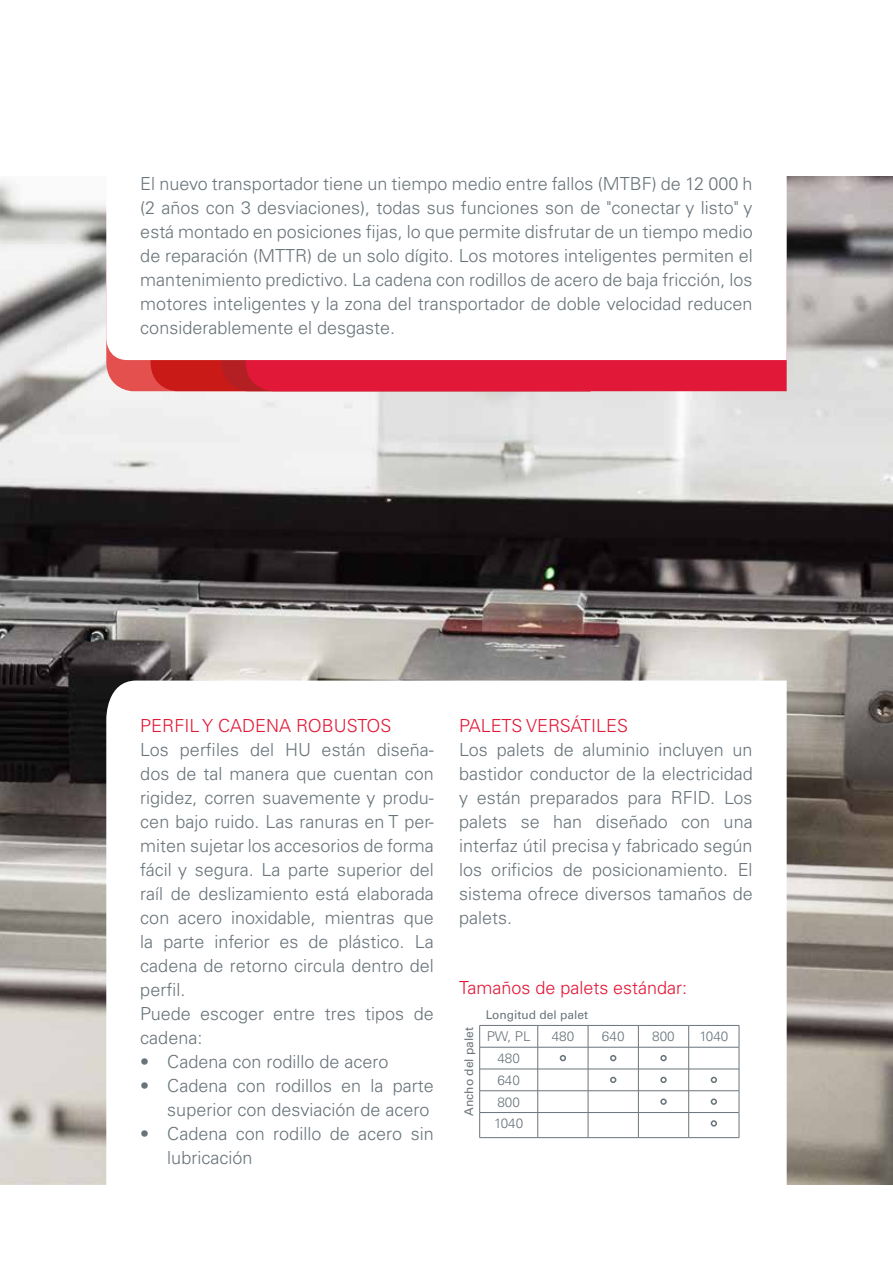
<style>
.page{position:relative;width:893px;height:1263px;background:#fff}
.page>*{position:absolute;margin:0;border:0;box-sizing:border-box;transform-origin:0 0}
.t1{font:300 18px/24px "Univers LT Pro 45";color:#69747a;text-align:justify}
.t2{font:300 18px "Univers LT Pro 45";color:#e11837}
.t3{font:300 13.5px/21.8px "Univers LT Pro 45";color:#69747a}
.t4{font:12px "Univers LT Pro 55 Roman";color:#69747a}
</style>
<div class="page">
<img style="left:0;top:177px;width:893px;height:1007px">
<svg style="left:106px;top:680px;width:681px;height:505px"></svg>
<svg style="left:106px;top:360px;width:44px;height:31px"></svg>
<svg style="left:150px;top:360px;width:72px;height:31px;background:#cc1e1b"></svg>
<div style="left:246px;top:360px;width:541px;height:31px;background:#e11837"></div>
<svg style="left:106px;top:176px;width:681px;height:184px"></svg>
<hr style="left:480px;top:1047px;width:58px;height:1px;background:#69747a">
<hr style="left:538px;top:1047px;width:50px;height:1px;background:#69747a">
<hr style="left:588px;top:1047px;width:50px;height:1px;background:#69747a">
<hr style="left:638px;top:1047px;width:51px;height:1px;background:#69747a">
<hr style="left:689px;top:1047px;width:50px;height:1px;background:#69747a">
<svg style="left:537px;top:1026px;width:1px;height:111px"></svg>
<svg style="left:588px;top:1026px;width:1px;height:111px"></svg>
<svg style="left:638px;top:1026px;width:1px;height:111px"></svg>
<svg style="left:688px;top:1026px;width:1px;height:111px"></svg>
<hr style="left:480px;top:1069px;width:58px;height:1px;background:#6a747b">
<hr style="left:538px;top:1069px;width:50px;height:1px;background:#6a747b">
<hr style="left:588px;top:1069px;width:50px;height:1px;background:#6a747b">
<hr style="left:638px;top:1069px;width:51px;height:1px;background:#6a747b">
<hr style="left:689px;top:1069px;width:50px;height:1px;background:#6a747b">
<hr style="left:480px;top:1090px;width:58px;height:1px;background:#6a747b">
<hr style="left:538px;top:1090px;width:50px;height:1px;background:#6a747b">
<hr style="left:588px;top:1090px;width:50px;height:1px;background:#6a747b">
<hr style="left:638px;top:1090px;width:51px;height:1px;background:#6a747b">
<hr style="left:689px;top:1090px;width:50px;height:1px;background:#6a747b">
<hr style="left:480px;top:1112px;width:58px;height:1px;background:#6a747b">
<hr style="left:538px;top:1112px;width:50px;height:1px;background:#6a747b">
<hr style="left:588px;top:1112px;width:50px;height:1px;background:#6a747b">
<hr style="left:638px;top:1112px;width:51px;height:1px;background:#6a747b">
<hr style="left:689px;top:1112px;width:50px;height:1px;background:#6a747b">
<hr style="left:479px;top:1025px;width:59px;height:1px;background:#69747a">
<hr style="left:538px;top:1025px;width:50px;height:1px;background:#69747a">
<hr style="left:588px;top:1025px;width:50px;height:1px;background:#69747a">
<hr style="left:638px;top:1025px;width:51px;height:1px;background:#69747a">
<hr style="left:689px;top:1025px;width:50px;height:1px;background:#69747a">
<svg style="left:479px;top:1025px;width:1px;height:112px"></svg>
<svg style="left:739px;top:1025px;width:1px;height:112px"></svg>
<hr style="left:479px;top:1137px;width:59px;height:1px;background:#69747a">
<hr style="left:538px;top:1137px;width:50px;height:1px;background:#69747a">
<hr style="left:588px;top:1137px;width:50px;height:1px;background:#69747a">
<hr style="left:638px;top:1137px;width:51px;height:1px;background:#69747a">
<hr style="left:689px;top:1137px;width:50px;height:1px;background:#69747a">
<svg style="left:560px;top:1055px;width:6px;height:6px"></svg>
<svg style="left:610px;top:1055px;width:6px;height:6px"></svg>
<div style="left:660px;top:1055px;width:7px;height:6px;border:2px solid #69747a;border-radius:50%"></div>
<svg style="left:610px;top:1077px;width:6px;height:6px"></svg>
<div style="left:660px;top:1077px;width:7px;height:6px;border:2px solid #69747a;border-radius:50%"></div>
<svg style="left:711px;top:1077px;width:6px;height:6px"></svg>
<div style="left:660px;top:1098px;width:7px;height:7px;border:2px solid #69747a;border-radius:50%"></div>
<div style="left:711px;top:1098px;width:6px;height:7px;border:2px solid #69747a;border-radius:50%"></div>
<svg style="left:711px;top:1120px;width:6px;height:6px"></svg>
<p class="t1" style="left:140px;top:171px;width:614px">El nuevo transportador tiene un tiempo medio entre fallos (MTBF) de 12 000 h (2 años con 3 desviaciones), todas sus funciones son de "conectar y listo" y está montado en posiciones fijas, lo que permite disfrutar de un tiempo medio de reparación (MTTR) de un solo dígito. Los motores inteligentes permiten el mantenimiento predictivo. La cadena con rodillos de acero de baja fricción, los motores inteligentes y la zona del transportador de doble velocidad reducen considerablemente el desgaste.</p>
<p class="t2" style="left:140px;top:714px;width:253px">PERFIL Y CADENA ROBUSTOS</p>
<p class="t1" style="left:140px;top:737px;width:295px;text-align:left">Los perfiles del HU están diseña&shy;dos de tal manera que cuentan con rigidez, corren suavemente y produ&shy;cen bajo ruido. Las ranuras en T per&shy;miten sujetar los accesorios de forma fácil y segura. La parte superior del raíl de deslizamiento está elaborada con acero inoxidable, mientras que la parte inferior es de plástico. La cadena de retorno circula dentro del perfil.<br>Puede escoger entre tres tipos de cadena:</p>
<p class="t1" style="left:140px;top:1049px;width:250px">• Cadena con rodillo de acero</p>
<p class="t1" style="left:140px;top:1073px;width:295px;text-align:right">• Cadena con rodillos en la parte superior con desviación de acero</p>
<p class="t1" style="left:167px;top:1121px;width:268px;text-indent:-27px">• Cadena con rodillo de acero sin lubricación</p>
<p class="t2" style="left:459px;top:714px;width:170px">PALETS VERSÁTILES</p>
<p class="t1" style="left:459px;top:737px;width:295px">Los palets de aluminio incluyen un bastidor conductor de la electricidad y están preparados para RFID. Los palets se han diseñado con una interfaz útil precisa y fabricado según los orificios de posicionamiento. El sistema ofrece diversos tamaños de palets.</p>
<p class="t2" style="left:459px;top:977px;width:230px">Tamaños de palets estándar:</p>
<p class="t4" style="left:486px;top:1008px;width:104px">Longitud del palet</p>
<p class="t3" style="left:487px;top:1025px;width:45px">PW, PL</p>
<p class="t3" style="left:552px;top:1025px;width:24px">480</p>
<p class="t3" style="left:602px;top:1025px;width:24px">640</p>
<p class="t3" style="left:652px;top:1025px;width:24px">800</p>
<p class="t3" style="left:699px;top:1025px;width:31px">1040</p>
<p class="t3" style="left:494px;top:1047px;width:31px">480<br>640<br>800<br>1040</p>
<p class="t4" style="left:462px;top:1116px;width:90px;rotate:-90deg">Ancho del palet</p>
</div>
